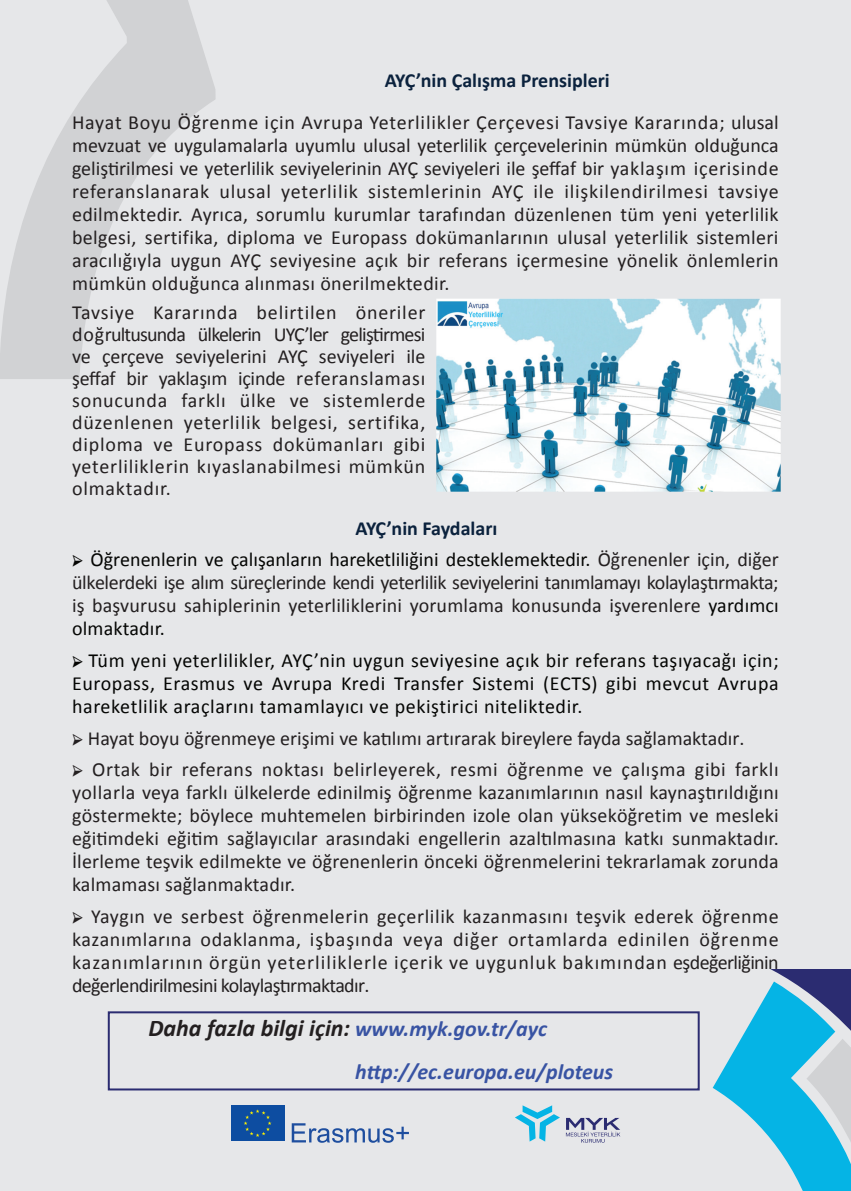
<style>
.page{position:relative;width:851px;height:1191px;background:#fff}
.page>*{position:absolute;margin:0;border:0;box-sizing:border-box;transform-origin:0 0}
.t1{font:italic 700 24px "Calibri";color:#231f20}
.t2{font:italic 700 22px "Calibri";color:#3853a3}
.t3{font:20px/23px "Calibri";letter-spacing:.01em;color:#231f20;text-align:justify}
.t4{font:20px/23px "Calibri";letter-spacing:.03em;color:#040503;text-align:justify}
.t5{font:700 20px "Calibri";color:#0b223d}
.s1{font-family:"Minion Pro";color:#040503}
.s2{color:#040503}
.s3{font-family:"Minion Pro"}
.s4{font-size:22px;color:#3853a3}
</style>
<div class="page">
<div style="left:0;top:0;width:850px;height:1191px;background:#e6e7e9"></div>
<svg style="left:292px;top:1123px;width:117px;height:19px"></svg>
<div style="left:230px;top:1105px;width:54px;height:36px;background:#0d4da1"></div>
<svg style="left:244px;top:1109px;width:27px;height:28px"></svg>
<svg style="left:515px;top:1105px;width:45px;height:36px"></svg>
<svg style="left:566px;top:1118px;width:54px;height:24px"></svg>
<svg style="left:0;top:0;width:215px;height:379px"></svg>
<div style="left:108px;top:1011px;width:591px;height:79px;border:2px solid #2b2c71"></div>
<svg style="left:694px;top:969px;width:156px;height:222px"></svg>
<img style="left:437px;top:298px;width:343px;height:193px">
<p class="t5" style="left:384px;top:68px;width:226px">AYÇ’nin Çalışma Prensipleri</p>
<p class="t3" style="left:72px;top:110px;width:708px">Hayat Boyu Öğrenme için Avrupa Yeterlilikler Çerçevesi Tavsiye Kararında; ulusal mevzuat ve uygulamalarla uyumlu ulusal yeterlilik çerçevelerinin mümkün olduğunca geliştirilmesi ve yeterlilik seviyelerinin AYÇ seviyeleri ile şeffaf bir yaklaşım içerisinde referanslanarak ulusal yeterlilik sistemlerinin AYÇ ile ilişkilendirilmesi tavsiye edilmektedir. Ayrıca, sorumlu kurumlar tarafından düzenlenen tüm yeni yeterlilik belgesi, sertifika, diploma ve Europass dokümanlarının ulusal yeterlilik sistemleri aracılığıyla uygun AYÇ seviyesine açık bir referans içermesine yönelik önlemlerin mümkün olduğunca alınması önerilmektedir.</p>
<p class="t3" style="left:72px;top:300px;width:355px;line-height:22px">Tavsiye Kararında belirtilen öneriler doğrultusunda ülkelerin UYÇ’ler geliştirmesi ve çerçeve seviyelerini AYÇ seviyeleri ile şeffaf bir yaklaşım içinde referanslaması sonucunda farklı ülke ve sistemlerde düzenlenen yeterlilik belgesi, sertifika, diploma ve Europass dokümanları gibi yeterliliklerin kıyaslanabilmesi mümkün olmaktadır.</p>
<p class="t5" style="left:355px;top:516px;width:143px">AYÇ’nin Faydaları</p>
<p class="t3" style="left:72px;top:547px;width:708px"><span class="s1">➢</span> <span class="s2">Öğrenenlerin ve çalışanların hareketliliğini desteklemektedir.</span> Öğrenenler için, diğer ülkelerdeki işe alım süreçlerinde kendi yeterlilik seviyelerini tanımlamayı kolaylaştırmakta; iş başvurusu sahiplerinin yeterliliklerini yorumlama konusunda işverenlere <span class="s2">yardımcı olmaktadır.</span></p>
<p class="t4" style="left:72px;top:648px;width:708px"><span class="s3">➢</span> Tüm yeni yeterlilikler, AYÇ’nin uygun seviyesine açık bir referans taşıyacağı için; Europass, Erasmus ve Avrupa Kredi Transfer Sistemi (ECTS) gibi mevcut Avrupa hareketlilik araçlarını tamamlayıcı ve pekiştirici niteliktedir.</p>
<p class="t3" style="left:72px;top:725px;width:673px"><span class="s3">➢</span> Hayat boyu öğrenmeye erişimi ve katılımı artırarak bireylere fayda sağlamaktadır.</p>
<p class="t3" style="left:72px;top:757px;width:708px"><span class="s3">➢</span> Ortak bir referans noktası belirleyerek, resmi öğrenme ve çalışma gibi farklı yollarla veya farklı ülkelerde edinilmiş öğrenme kazanımlarının nasıl kaynaştırıldığını göstermekte; böylece muhtemelen birbirinden izole olan yükseköğretim ve mesleki eğitimdeki eğitim sağlayıcılar arasındaki engellerin azaltılmasına katkı sunmaktadır.<br>İlerleme teşvik edilmekte ve öğrenenlerin önceki öğrenmelerini tekrarlamak zorunda kalmaması sağlanmaktadır.</p>
<p class="t3" style="left:72px;top:903px;width:708px"><span class="s3">➢</span> Yaygın ve serbest öğrenmelerin geçerlilik kazanmasını teşvik ederek öğrenme kazanımlarına odaklanma, işbaşında veya diğer ortamlarda edinilen öğrenme kazanımlarının örgün yeterliliklerle içerik ve uygunluk bakımından eşdeğerliğinin değerlendirilmesini kolaylaştırmaktadır.</p>
<p class="t1" style="left:148px;top:1013px;width:400px">Daha fazla bilgi için: <span class="s4">www.myk.gov.tr/ayc</span></p>
<p class="t2" style="left:355px;top:1058px;width:259px">http://ec.europa.eu/ploteus</p>
</div>
